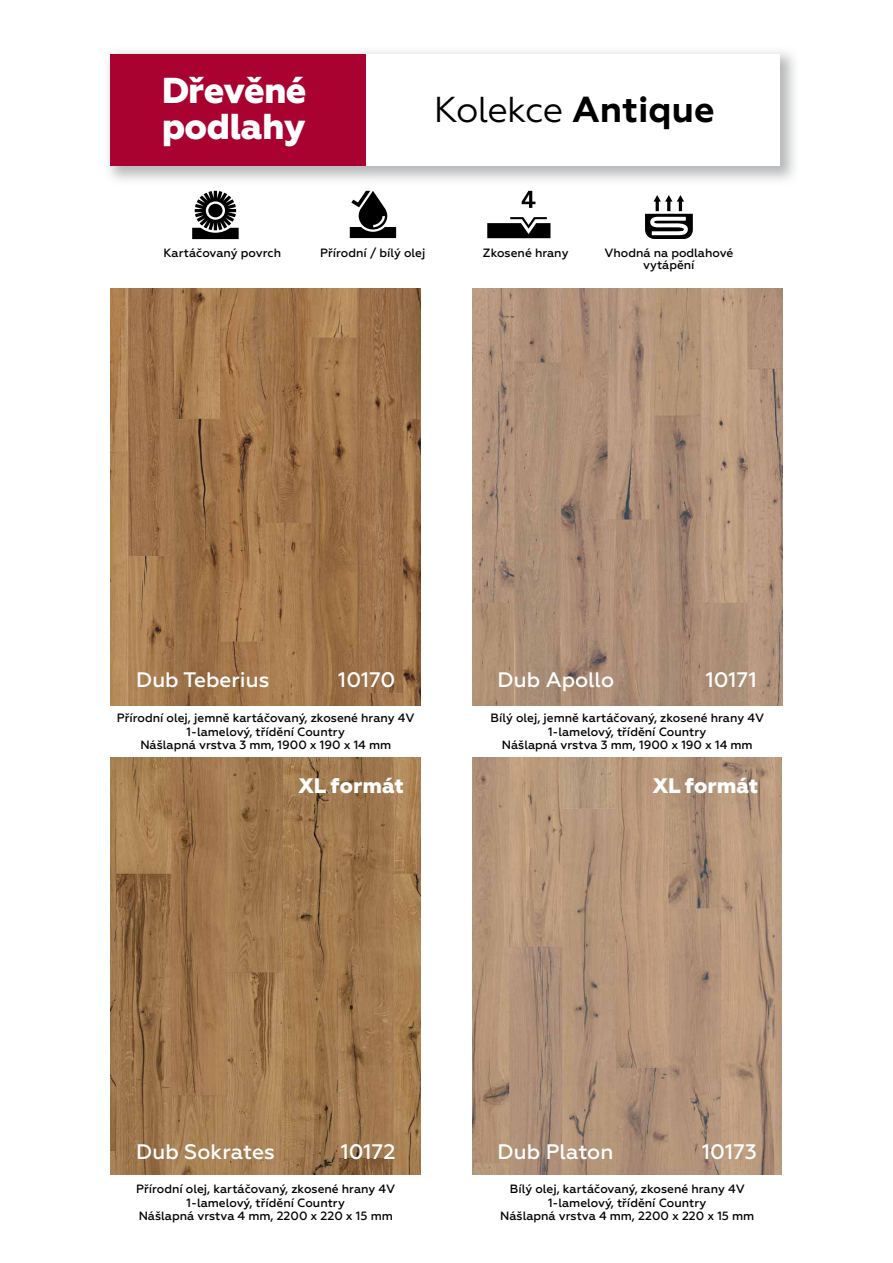
<style>
.page{position:relative;width:893px;height:1263px;background:#fff}
.page>*{position:absolute;margin:0;border:0;box-sizing:border-box;transform-origin:0 0}
.t1{font:800 36px/36px "Geometria";letter-spacing:-.02em;color:#fff}
.t2{font:36px "Geometria";letter-spacing:-.025em;color:#000}
.t3{font:500 21px "Geometria";color:#fff}
.t4{font:800 21px "Geometria";color:#fff}
.t5{font:500 12px/13.5px "Geometria";color:#000;text-align:center}
.s1{font-weight:700}
</style>
<div class="page">
<img style="left:111px;top:288px;width:310px;height:417px">
<img style="left:472px;top:288px;width:310px;height:417px">
<img style="left:108px;top:51px;width:687px;height:130px">
<div style="left:111px;top:54px;width:669px;height:112px;background:#fff"></div>
<div style="left:111px;top:54px;width:255px;height:112px;background:#a90230"></div>
<img style="left:111px;top:758px;width:310px;height:417px">
<img style="left:472px;top:758px;width:310px;height:417px">
<svg style="left:350px;top:191px;width:46px;height:47px"></svg>
<svg style="left:487px;top:217px;width:63px;height:21px"></svg>
<svg style="left:522px;top:191px;width:13px;height:17px"></svg>
<svg style="left:192px;top:191px;width:47px;height:48px"></svg>
<svg style="left:645px;top:195px;width:48px;height:44px"></svg>
<h1 class="t1" style="left:162px;top:73px;width:146px">Dřevěné podlahy</h1>
<h1 class="t2" style="left:434px;top:88px;width:282px">Kolekce <span class="s1">Antique</span></h1>
<p class="t5" style="left:163px;top:246px;width:119px">Kartáčovaný povrch</p>
<p class="t5" style="left:320px;top:246px;width:107px">Přírodní / bílý olej</p>
<p class="t5" style="left:483px;top:246px;width:87px">Zkosené hrany</p>
<p class="t5" style="left:604px;top:247px;width:130px;line-height:12px">Vhodná na podlahové vytápění</p>
<h2 class="t3" style="left:136px;top:667px;width:135px">dub teberius</h2>
<h2 class="t3" style="left:338px;top:667px;width:59px">10170</h2>
<h2 class="t3" style="left:497px;top:667px;width:118px">dub apollo</h2>
<h2 class="t3" style="left:706px;top:667px;width:53px">10171</h2>
<p class="t5" style="left:117px;top:711px;width:299px">Přírodní olej, jemně kartáčovaný, zkosené hrany 4V<br>1-lamelový, třídění Country<br>Nášlapná vrstva 3 mm, 1900 x 190 x 14 mm</p>
<p class="t5" style="left:490px;top:711px;width:275px">Bílý olej, jemně kartáčovaný, zkosené hrany 4V<br>1-lamelový, třídění Country<br>Nášlapná vrstva 3 mm, 1900 x 190 x 14 mm</p>
<h2 class="t4" style="left:298px;top:773px;width:107px">XL formát</h2>
<h2 class="t4" style="left:653px;top:773px;width:107px">XL formát</h2>
<h2 class="t3" style="left:136px;top:1139px;width:140px">dub Sokrates</h2>
<h2 class="t3" style="left:341px;top:1139px;width:56px">10172</h2>
<h2 class="t3" style="left:497px;top:1139px;width:117px">dub Platon</h2>
<h2 class="t3" style="left:702px;top:1139px;width:56px">10173</h2>
<p class="t5" style="left:136px;top:1182px;width:261px">Přírodní olej, kartáčovaný, zkosené hrany 4V<br>1-lamelový, třídění Country<br>Nášlapná vrstva 4 mm, 2200 x 220 x 15 mm</p>
<p class="t5" style="left:500px;top:1182px;width:256px">Bílý olej, kartáčovaný, zkosené hrany 4V<br>1-lamelový, třídění Country<br>Nášlapná vrstva 4 mm, 2200 x 220 x 15 mm</p>
</div>
